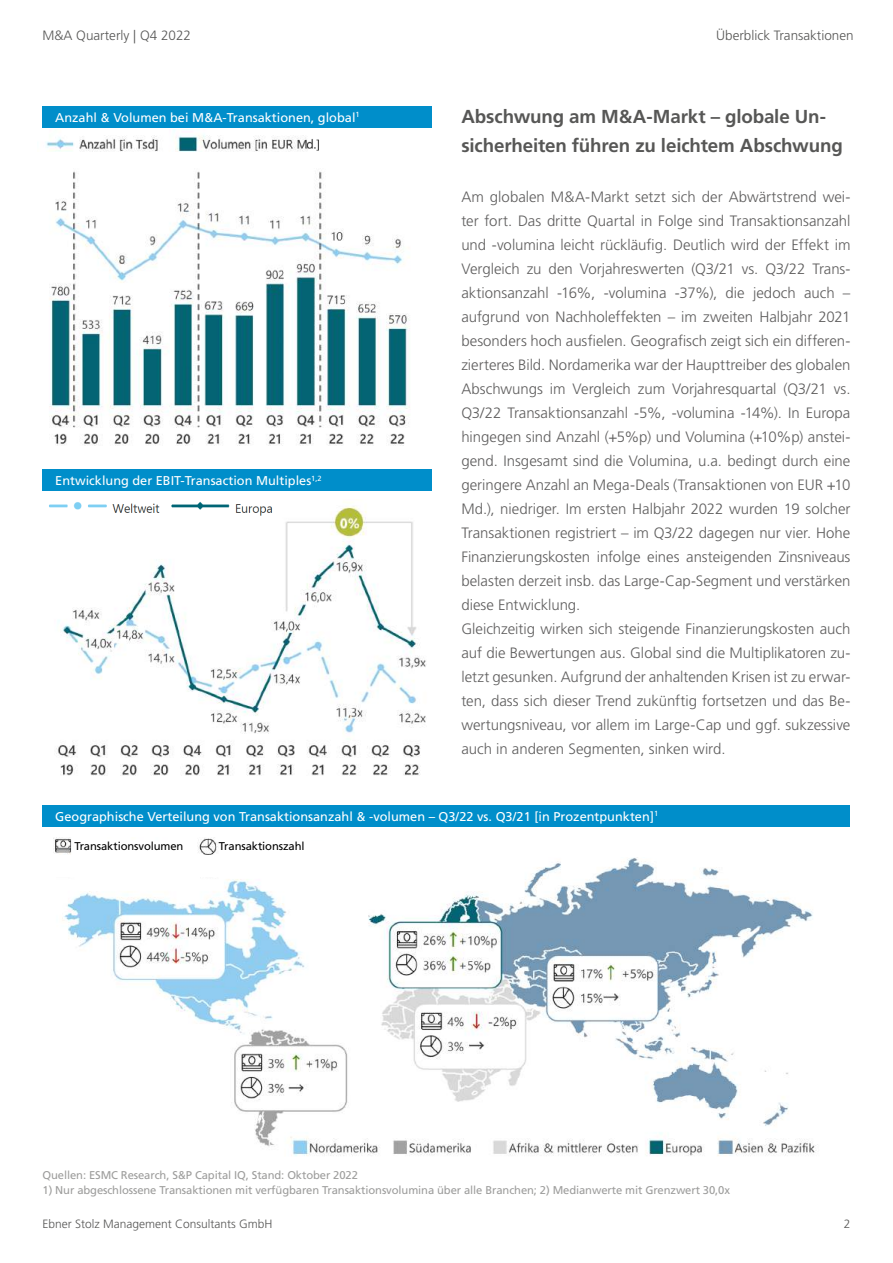
<style>
.page{position:relative;width:893px;height:1263px;background:#fff}
.page>*{position:absolute;margin:0;border:0;box-sizing:border-box;transform-origin:0 0}
.t1{font:700 18.75px/28.5px "Frutiger LT Std";letter-spacing:-.01em;color:#575756}
.t2{font:300 15px/24px "Frutiger LT Std";letter-spacing:-.005em;color:#5f5e5e}
.t3{font:300 13.5px "Frutiger LT Std";color:#575756}
.t4{font:12.75px "Frutiger LT Std";color:#fff}
.t5{font:300 12px "Frutiger LT Std";color:#575756}
.t6{font:11.25px "Frutiger LT Std";letter-spacing:-.01em;color:#9d9d9c}
.t7{font:11.25px "Frutiger LT Std";letter-spacing:-.01em;color:#000}
</style>
<div class="page">
<img style="left:53px;top:838px;width:165px;height:17px">
<div style="left:43px;top:805px;width:807px;height:21px;background:#008eca"></div>
<div style="left:74px;top:841px;width:119px;height:19px;background:#fff"></div>
<div style="left:43px;top:470px;width:389px;height:21px;background:#008eca"></div>
<div style="left:43px;top:106px;width:389px;height:22px;background:#008eca"></div>
<img style="left:46px;top:129px;width:273px;height:23px">
<img style="left:49px;top:171px;width:361px;height:275px">
<img style="left:49px;top:501px;width:377px;height:275px">
<img style="left:62px;top:857px;width:754px;height:299px">
<div style="left:17px;top:855px;width:316px;height:22px;background:#fff"></div>
<p class="t3" style="left:43px;top:28px;width:150px">M&amp;A Quarterly | Q4 2022</p>
<p class="t3" style="left:716px;top:28px;width:139px">Überblick Transaktionen</p>
<p class="t4" style="left:55px;top:110px;width:306px">Anzahl &amp; Volumen bei M&amp;A-Transaktionen, global<sup>1</sup></p>
<p class="t4" style="left:55px;top:473px;width:268px">Entwicklung der EBIT-Transaction Multiples<sup>1,2</sup></p>
<p class="t1" style="left:461px;top:103px;width:383px">Abschwung am M&amp;A-Markt – globale Un&shy;sicherheiten führen zu leichtem Abschwung</p>
<p class="t2" style="left:461px;top:185px;width:391px">Am globalen M&amp;A-Markt setzt sich der Abwärtstrend wei&shy;ter fort. Das dritte Quartal in Folge sind Transaktionsanzahl und -volumina leicht rückläufig. Deutlich wird der Effekt im Vergleich zu den Vorjahreswerten (Q3/21 vs. Q3/22 Trans&shy;aktionsanzahl -16%, -volumina -37%), die jedoch auch – aufgrund von Nachholeffekten – im zweiten Halbjahr 2021 besonders hoch ausfielen. Geografisch zeigt sich ein differen&shy;zierteres Bild. Nordamerika war der Haupttreiber des globalen Abschwungs im Vergleich zum Vorjahresquartal (Q3/21 vs.<br>Q3/22 Transaktionsanzahl -5%, -volumina -14%). In Europa hingegen sind Anzahl (+5%p) und Volumina (+10%p) anstei&shy;gend. Insgesamt sind die Volumina, u.a. bedingt durch eine geringere Anzahl an Mega-Deals (Transaktionen von EUR +10<br>Md.), niedriger. Im ersten Halbjahr 2022 wurden 19 solcher Transaktionen registriert – im Q3/22 dagegen nur vier. Hohe Finanzierungskosten infolge eines ansteigenden Zinsniveaus belasten derzeit insb. das Large-Cap-Segment und verstärken diese Entwicklung.<br>Gleichzeitig wirken sich steigende Finanzierungskosten auch auf die Bewertungen aus. Global sind die Multiplikatoren zu&shy;letzt gesunken. Aufgrund der anhaltenden Krisen ist zu erwar&shy;ten, dass sich dieser Trend zukünftig fortsetzen und das Be&shy;wertungsniveau, vor allem im Large-Cap und ggf. sukzessive auch in anderen Segmenten, sinken wird.</p>
<p class="t4" style="left:55px;top:809px;width:604px">Geographische Verteilung von Transaktionsanzahl &amp; -volumen – Q3/22 vs. Q3/21 [in Prozentpunkten]<sup>1</sup></p>
<p class="t7" style="left:74px;top:839px;width:111px">Transaktionsvolumen</p>
<p class="t7" style="left:219px;top:839px;width:87px">Transaktionszahl</p>
<p class="t6" style="left:43px;top:1169px;width:317px">Quellen: ESMC Research, S&amp;P Capital IQ, Stand: Oktober 2022</p>
<p class="t6" style="left:43px;top:1184px;width:689px">1) Nur abgeschlossene Transaktionen mit verfügbaren Transaktionsvolumina über alle Branchen; 2) Medianwerte mit Grenzwert 30,0x</p>
<p class="t5" style="left:43px;top:1217px;width:232px">Ebner Stolz Management Consultants GmbH</p>
<p class="t5" style="left:844px;top:1217px;width:8px">2</p>
</div>
